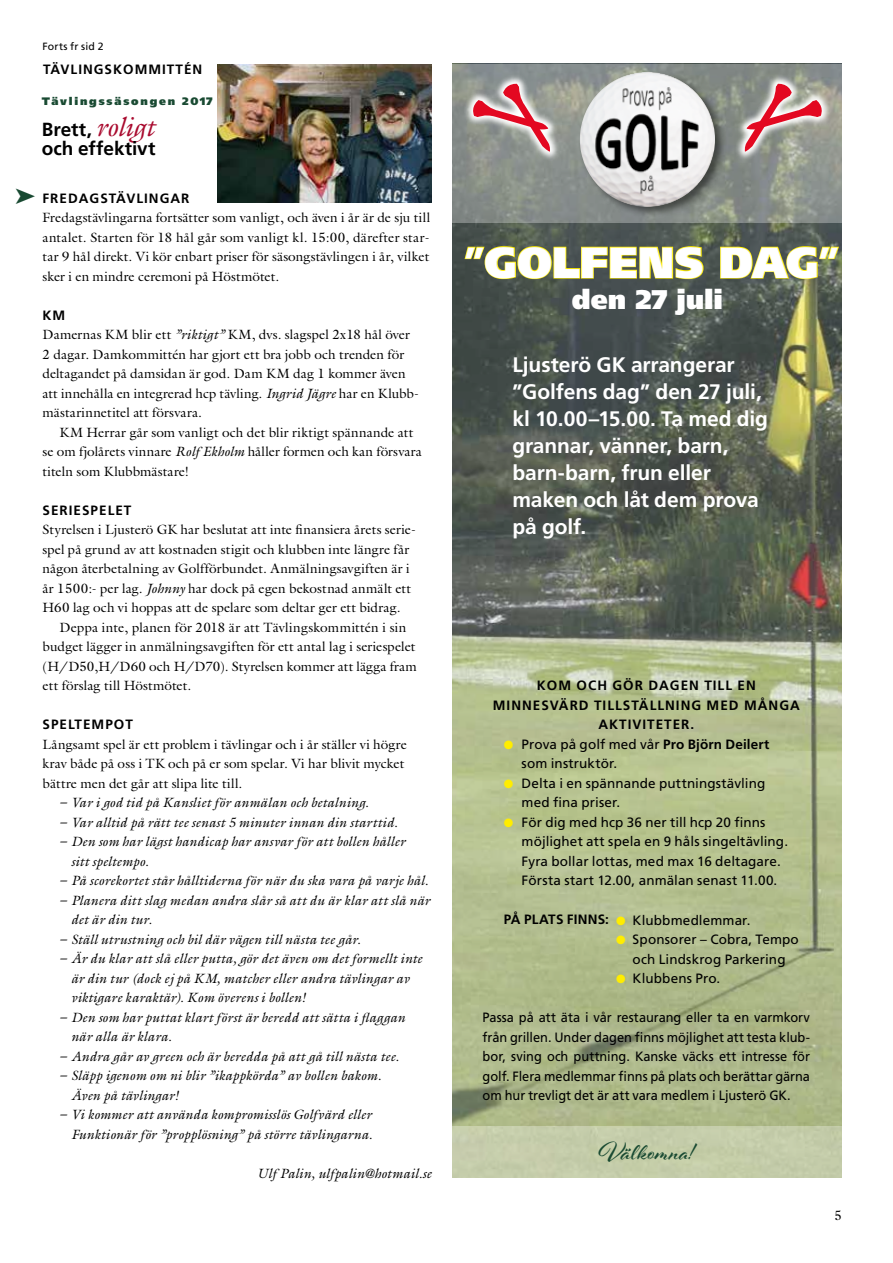
<style>
.page{position:relative;width:893px;height:1263px;background:#fff}
.page>*{position:absolute;margin:0;border:0;box-sizing:border-box;transform-origin:0 0}
.t1{font:900 43.5px "Frutiger LT Std";letter-spacing:.005em;color:#fff}
.t2{font:900 27px "Frutiger LT Std";letter-spacing:-.005em;color:#fff}
.t3{font:700 27px "Al Fresco";color:#194a32}
.t4{font:700 21px/27px "Frutiger LT Std";letter-spacing:-.005em;color:#fff}
.t5{font:700 19.05px/19px "Frutiger LT Std";color:#000}
.t6{font:13.5px/19.5px "Galliard Std";letter-spacing:.005em;color:#000}
.t7{font:italic 13.5px/19.5px "Galliard Std";letter-spacing:.01em;color:#000}
.t8{font:13.5px/19.5px "Frutiger LT Std";letter-spacing:.005em;color:#000}
.t9{font:13.5px/19.5px "Frutiger LT Std";letter-spacing:.005em;color:#000;text-align:justify;scale:.95 1}
.t10{font:700 13.5px/19.5px "Frutiger LT Std";letter-spacing:.075em;color:#000;text-align:center}
.t11{font:900 10.8px "Frutiger LT Std";letter-spacing:.165em;color:#194a32}
.t12{font:10.5px "Frutiger LT Std";letter-spacing:.02em;color:#000}
.s1{font-family:"Galliard Std";font-weight:400;font-style:italic;font-size:27.15px;color:#a90a2e}
.s2{font-style:italic}
.s3{font-weight:700}
.s4{color:#ffed00}
</style>
<div class="page">
<img style="left:453px;top:222px;width:389px;height:904px">
<svg style="left:464px;top:245px;width:240px;height:35px;background:#71753f"></svg>
<svg style="left:719px;top:245px;width:121px;height:35px;background:#767a48"></svg>
<img style="left:218px;top:64px;width:214px;height:139px">
<svg style="left:453px;top:64px;width:389px;height:158px;background:#8a908a"></svg>
<svg style="left:735px;top:74px;width:96px;height:87px;background:#969b92"></svg>
<svg style="left:744px;top:83px;width:81px;height:69px;background:#ba908f"></svg>
<svg style="left:463px;top:74px;width:97px;height:87px;background:#949a95"></svg>
<svg style="left:470px;top:83px;width:81px;height:69px;background:#b78e90"></svg>
<div style="left:579px;top:70px;width:149px;height:148px;background:#000;opacity:.5"></div>
<img style="left:580px;top:72px;width:135px;height:135px;border-radius:68px">
<div style="left:453px;top:1126px;width:389px;height:52px;background:#c5cdaa"></div>
<p class="t12" style="left:43px;top:40px;width:62px">Forts fr sid 2</p>
<p class="t10" style="left:43px;top:60px;width:161px">TÄVLINGSKOMMITTÉN</p>
<p class="t11" style="left:42px;top:95px;width:172px">Tävlingssäsongen 2017</p>
<h3 class="t5" style="left:42px;top:120px;width:115px">Brett, <span class="s1">roligt </span>och effektivt</h3>
<p class="t10" style="left:43px;top:189px;width:148px">FREDAGSTÄVLINGAR</p>
<p class="t6" style="left:43px;top:208px;width:389px;text-align:justify">Fredagstävlingarna fortsätter som vanligt, och även i år är de sju till antalet. Starten för 18 hål går som vanligt kl. 15:00, därefter star&shy;tar 9 hål direkt. Vi kör enbart priser för säsongstävlingen i år, vilket sker i en mindre ceremoni på Höstmötet.</p>
<p class="t10" style="left:43px;top:305px;width:24px">KM</p>
<p class="t6" style="left:43px;top:325px;width:378px">Damernas KM blir ett <span class="s2">”riktigt”</span> KM, dvs. slagspel 2x18 hål över 2 dagar. Damkommittén har gjort ett bra jobb och trenden för deltagandet på damsidan är god. Dam KM dag 1 kommer även att innehålla en integrerad hcp tävling. <span class="s2">Ingrid Jägre</span> har en Klubb&shy;mästarinnetitel att försvara.</p>
<p class="t6" style="left:43px;top:422px;width:381px;text-indent:17px">KM Herrar går som vanligt och det blir riktigt spännande att se om fjolårets vinnare <span class="s2">Rolf Ekholm</span> håller formen och kan försvara titeln som Klubbmästare!</p>
<p class="t10" style="left:43px;top:500px;width:90px">SERIESPELET</p>
<p class="t6" style="left:43px;top:520px;width:375px">Styrelsen i Ljusterö GK har beslutat att inte finansiera årets serie&shy;spel på grund av att kostnaden stigit och klubben inte längre får någon återbetalning av Golfförbundet. Anmälningsavgiften är i år 1500:- per lag. <span class="s2">Johnny</span> har dock på egen bekostnad anmält ett H60 lag och vi hoppas att de spelare som deltar ger ett bidrag.</p>
<p class="t6" style="left:43px;top:617px;width:376px;text-indent:17px">Deppa inte, planen för 2018 är att Tävlingskommittén i sin budget lägger in anmälningsavgiften för ett antal lag i seriespelet (H/D50,H/D60 och H/D70). Styrelsen kommer att lägga fram ett förslag till Höstmötet.</p>
<p class="t10" style="left:43px;top:715px;width:92px">SPELTEMPOT</p>
<p class="t6" style="left:43px;top:734px;width:366px">Långsamt spel är ett problem i tävlingar och i år ställer vi högre krav både på oss i TK och på er som spelar. Vi har blivit mycket bättre men det går att slipa lite till.</p>
<p class="t7" style="left:60px;top:793px;width:311px">– Var i god tid på Kansliet för anmälan och betalning.</p>
<p class="t7" style="left:60px;top:812px;width:340px">– Var alltid på rätt tee senast 5 minuter innan din starttid.</p>
<p class="t7" style="left:71px;top:832px;width:336px;text-indent:-11px">– Den som har lägst handicap har ansvar för att bollen håller sitt speltempo.</p>
<p class="t7" style="left:60px;top:871px;width:370px">– På scorekortet står hålltiderna för när du ska vara på varje hål.</p>
<p class="t7" style="left:71px;top:890px;width:361px;text-indent:-11px">– Planera ditt slag medan andra slår så att du är klar att slå när det är din tur.</p>
<p class="t7" style="left:60px;top:929px;width:303px">– Ställ utrustning och bil där vägen till nästa tee går.</p>
<p class="t7" style="left:71px;top:949px;width:353px;text-indent:-11px">– Är du klar att slå eller putta, gör det även om det formellt inte är din tur (dock ej på KM, matcher eller andra tävlingar av viktigare karaktär). Kom överens i bollen!</p>
<p class="t7" style="left:71px;top:1007px;width:336px;text-indent:-11px">– Den som har puttat klart först är beredd att sätta i flaggan när alla är klara.</p>
<p class="t7" style="left:60px;top:1046px;width:341px">– Andra går av green och är beredda på att gå till nästa tee.</p>
<p class="t7" style="left:71px;top:1066px;width:312px;text-indent:-11px">– Släpp igenom om ni blir ”ikappkörda” av bollen bakom.<br>Även på tävlingar!</p>
<p class="t7" style="left:60px;top:1105px;width:314px;text-align:right">– Vi kommer att använda kompromisslös Golfvärd eller<br>Funktionär för ”propplösning” på större tävlingarna.</p>
<p class="t7" style="left:257px;top:1163px;width:176px">Ulf Palin, ulfpalin@hotmail.se</p>
<h1 class="t1" style="left:464px;top:236px;width:377px"><span class="s3">”</span>GOLFENS DAG<span class="s3">”</span></h1>
<h2 class="t2" style="left:572px;top:283px;width:152px">den 27 juli</h2>
<h3 class="t4" style="left:512px;top:351px;width:257px">Ljusterö GK arrangerar ”Golfens dag” den 27 juli, kl 10.00–15.00. Ta med dig grannar, vänner, barn, barn-barn, frun eller maken och låt dem prova på golf.</h3>
<p class="t10" style="left:493px;top:676px;width:308px">KOM OCH GÖR DAGEN TILL EN<br>MINNESVÄRD TILLSTÄLLNING MED MÅNGA<br>AKTIVITETER.</p>
<p class="t8" style="left:522px;top:735px;width:249px;text-indent:-18px"><span class="s4">●</span> Prova på golf med vår <span class="s3">Pro Björn Deilert </span>som instruktör.</p>
<p class="t8" style="left:522px;top:774px;width:245px;text-indent:-18px"><span class="s4">●</span> Delta i en spännande puttningstävling med fina priser.</p>
<p class="t8" style="left:522px;top:813px;width:268px;text-indent:-18px"><span class="s4">●</span> För dig med hcp 36 ner till hcp 20 finns möjlighet att spela en 9 håls singeltävling.<br>Fyra bollar lottas, med max 16 deltagare.<br>Första start 12.00, anmälan senast 11.00.</p>
<p class="t8" style="left:504px;top:910px;width:248px"><span class="s3">PÅ PLATS FINNS:</span> <span class="s4">●</span> Klubbmedlemmar.</p>
<p class="t8" style="left:616px;top:930px;width:184px;text-align:center"><span class="s4">●</span> Sponsorer – Cobra, Tempo och Lindskrog Parkering</p>
<p class="t8" style="left:616px;top:969px;width:106px"><span class="s4">●</span> Klubbens Pro.</p>
<p class="t9" style="left:483px;top:1008px;width:346px">Passa på att äta i vår restaurang eller ta en varmkorv från grillen. Under dagen finns möjlighet att testa klub&shy;bor, sving och puttning. Kanske väcks ett intresse för golf. Flera medlemmar finns på plats och berättar gärna om hur trevligt det är att vara medlem i Ljusterö GK.</p>
<h2 class="t3" style="left:599px;top:1133px;width:97px">Välkomna!</h2>
<p class="t6" style="left:834px;top:1206px;width:9px">5</p>
</div>
